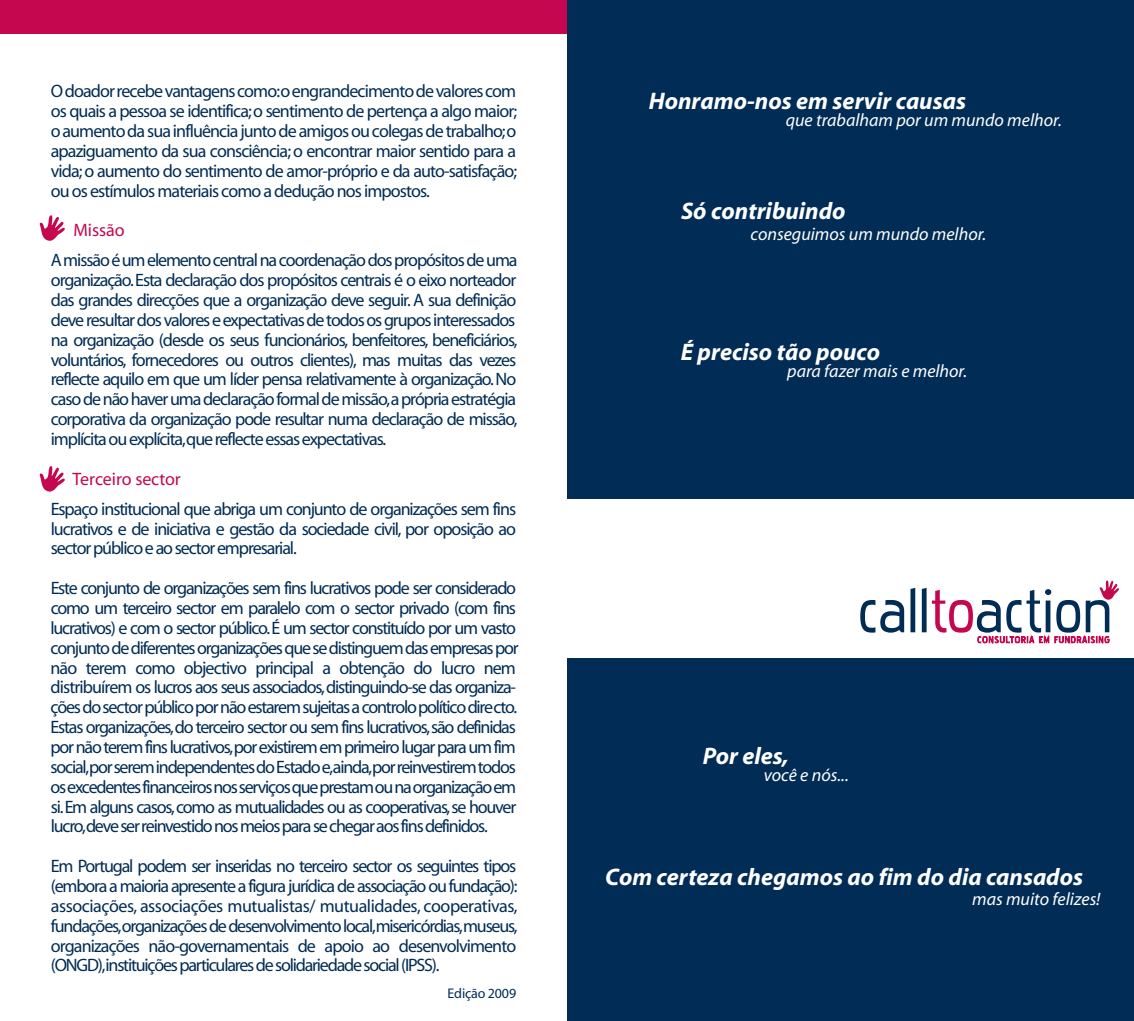
<style>
.page{position:relative;width:1134px;height:1021px;background:#fff}
.page>*{position:absolute;margin:0;border:0;box-sizing:border-box;transform-origin:0 0}
.t1{font:italic 700 24px "Myriad";color:#fff}
.t2{font:18px/19.8px "Myriad";letter-spacing:-.065em;color:#002c55}
.t3{font:italic 18px "Myriad";color:#fff}
.t4{font:14px "Myriad";letter-spacing:-.015em;color:#002c55}
.s1{color:#c50750}
</style>
<div class="page">
<div style="left:0;top:0;width:567px;height:33px;background:#c50750"></div>
<svg style="left:40px;top:215px;width:25px;height:26px"></svg>
<svg style="left:40px;top:466px;width:25px;height:26px"></svg>
<div style="left:567px;top:0;width:567px;height:1020px;background:#002c55"></div>
<div style="left:567px;top:499px;width:567px;height:158px;background:#fff"></div>
<svg style="left:860px;top:580px;width:259px;height:64px"></svg>
<p class="t2" style="left:51px;top:82px;width:468px;text-align:justify">O doador recebe vantagens como:o engrandecimento de valores com os quais a pessoa se identifica;o sentimento de pertença a algo maior; o aumento da sua influência junto de amigos ou colegas de trabalho;o apaziguamento da sua consciência; o encontrar maior sentido para a vida;o aumento do sentimento de amor-próprio e da auto-satisfação; ou os estímulos materiais como a dedução nos impostos.</p>
<p class="t2" style="left:51px;top:216px;width:468px;line-height:30px;text-indent:22px"><span class="s1">Missão<br></span>A missão é um elemento central na coordenação dos propósitos de uma</p>
<p class="t2" style="left:51px;top:271px;width:468px;text-align:justify">organização. Esta declaração dos propósitos centrais é o eixo norteador das grandes direcções que a organização deve seguir. A sua definição deve resultar dos valores e expectativas de todos os grupos interessados na organização (desde os seus funcionários, benfeitores, beneficiários, voluntários, fornecedores ou outros clientes), mas muitas das vezes reflecte aquilo em que um líder pensa relativamente à organização.No caso de não haver uma declaração formal de missão,a própria estratégia corporativa da organização pode resultar numa declaração de missão, implícita ou explícita,que reflecte essas expectativas.</p>
<p class="t2" style="left:51px;top:464px;width:467px;line-height:30px;text-indent:22px"><span class="s1">Terceiro sector<br></span>Espaço institucional que abriga um conjunto de organizações sem fins</p>
<p class="t2" style="left:51px;top:519px;width:467px">lucrativos e de iniciativa e gestão da sociedade civil, por oposição ao sector público e ao sector empresarial.</p>
<p class="t2" style="left:51px;top:579px;width:470px">Este conjunto de organizações sem fins lucrativos pode ser considerado como um terceiro sector em paralelo com o sector privado (com fins lucrativos) e com o sector público.É um sector constituído por um vasto conjunto de diferentes organizações que se distinguem das empresas por não terem como objectivo principal a obtenção do lucro nem distribuírem os lucros aos seus associados,distinguindo-se das organiza&shy;ções do sector público por não estarem sujeitas a controlo político directo.<br>Estas organizações,do terceiro sector ou sem fins lucrativos,são definidas por não terem fins lucrativos,por existirem em primeiro lugar para um fim social,por serem independentes do Estado e,ainda,por reinvestirem todos os excedentes financeiros nos serviços que prestam ou na organização em si. Em alguns casos, como as mutualidades ou as cooperativas, se houver lucro,deve ser reinvestido nos meios para se chegar aos fins definidos.</p>
<p class="t2" style="left:51px;top:857px;width:468px;text-align:justify">Em Portugal podem ser inseridas no terceiro sector os seguintes tipos (embora a maioria apresente a figura jurídica de associação ou fundação): associações, associações mutualistas/ mutualidades, cooperativas, fundações,organizações de desenvolvimento local,misericórdias,museus, organizações não-governamentais de apoio ao desenvolvimento (ONGD),instituições particulares de solidariedade social (IPSS).</p>
<p class="t4" style="left:448px;top:986px;width:70px">Edição 2009</p>
<p class="t1" style="left:649px;top:88px;width:319px">Honramo-nos em servir causas</p>
<p class="t3" style="left:786px;top:111px;width:278px">que trabalham por um mundo melhor.</p>
<p class="t1" style="left:681px;top:199px;width:166px">Só contribuindo</p>
<p class="t3" style="left:750px;top:225px;width:237px">conseguimos um mundo melhor.</p>
<p class="t1" style="left:681px;top:339px;width:201px">É preciso tão pouco</p>
<p class="t3" style="left:787px;top:362px;width:182px">para fazer mais e melhor.</p>
<p class="t1" style="left:703px;top:743px;width:88px">Por eles,</p>
<p class="t3" style="left:764px;top:766px;width:86px">você e nós...</p>
<p class="t1" style="left:605px;top:864px;width:479px">Com certeza chegamos ao fim do dia cansados</p>
<p class="t3" style="left:972px;top:890px;width:130px">mas muito felizes!</p>
</div>
